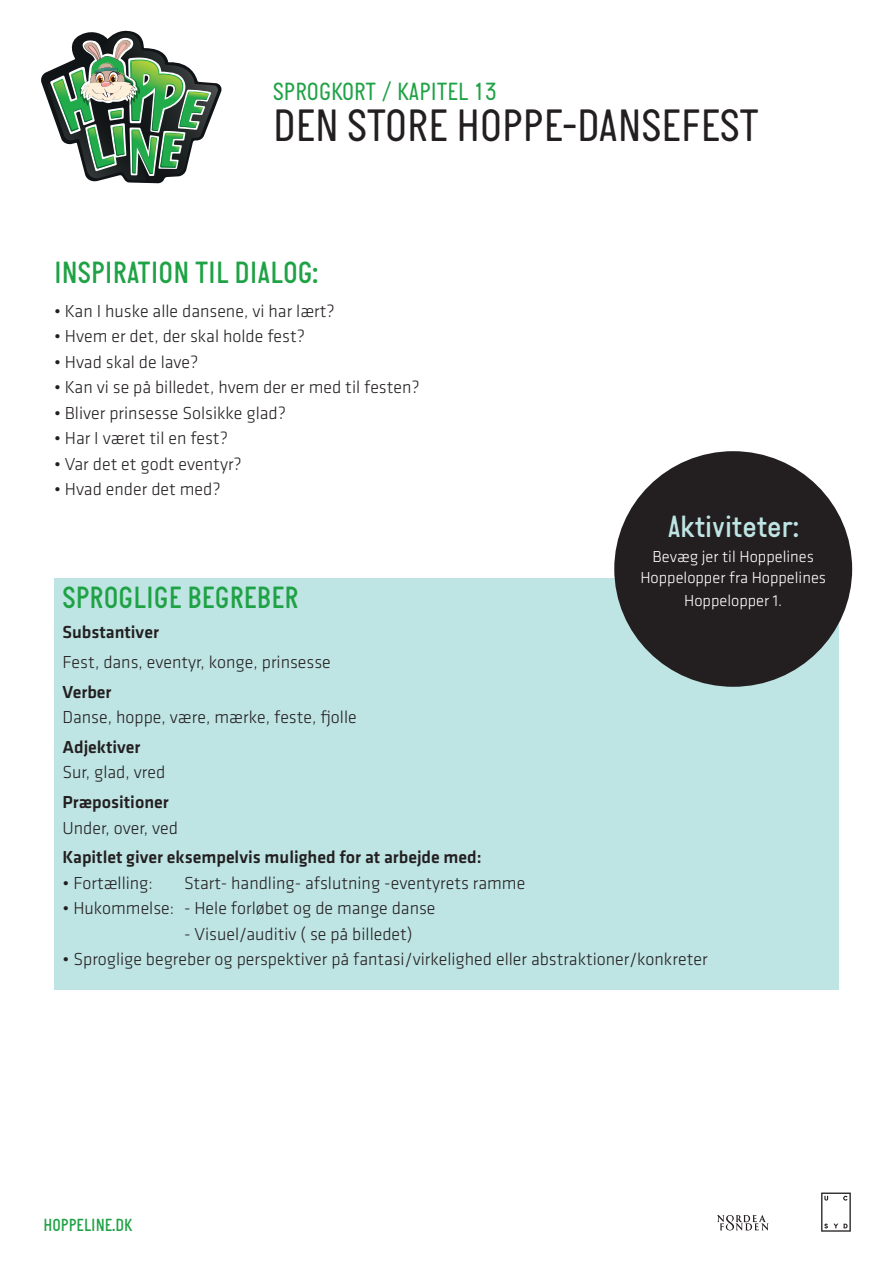
<style>
.page{position:relative;width:893px;height:1263px;background:#fff}
.page>*{position:absolute;margin:0;border:0;box-sizing:border-box;transform-origin:0 0}
.Overskrift{font:46.5px "Italian Plate";color:#231f20}
.t1{font:500 31.5px "Italian Plate";color:#1fa245}
.t2{font:500 31.5px "Italian Plate";color:#bfe4e4}
.Overskrift-2{font:25.5px "Italian Plate";color:#1fa245}
.Brødtekst{font:300 18px "Klavika";color:#231f20}
.Brødtekst-2{font:500 18px "Klavika";color:#231f20}
.t3{font:500 18px "Italian Plate";color:#1fa245}
.Brødtekst-3{font:300 16.5px "Klavika";color:#fff}
</style>
<div class="page">
<svg style="left:821px;top:1192px;width:30px;height:40px"></svg>
<svg style="left:717px;top:1215px;width:51px;height:15px"></svg>
<svg style="left:41px;top:31px;width:181px;height:152px"></svg>
<div style="left:54px;top:578px;width:785px;height:412px;background:#bfe4e4"></div>
<div style="left:614px;top:451px;width:238px;height:236px;background:#231f20;border-radius:50%"></div>
<p class="Overskrift-2" style="left:273px;top:77px;width:225px">SPROGKORT / KAPITEL 13</p>
<p class="Overskrift" style="left:273px;top:98px;width:487px">DEN STORE HOPPE-DANSEFEST</p>
<p class="t1" style="left:54px;top:255px;width:266px">INSPIRATION TIL DIALOG:</p>
<p class="Brødtekst" style="left:54px;top:300px;width:282px">• Kan I huske alle dansene, vi har lært?</p>
<p class="Brødtekst" style="left:54px;top:326px;width:252px">• Hvem er det, der skal holde fest?</p>
<p class="Brødtekst" style="left:54px;top:351px;width:146px">• Hvad skal de lave?</p>
<p class="Brødtekst" style="left:54px;top:377px;width:367px">• Kan vi se på billedet, hvem der er med til festen?</p>
<p class="Brødtekst" style="left:54px;top:402px;width:234px">• Bliver prinsesse Solsikke glad?</p>
<p class="Brødtekst" style="left:54px;top:428px;width:175px">• Har I været til en fest?</p>
<p class="Brødtekst" style="left:54px;top:453px;width:189px">• Var det et godt eventyr?</p>
<p class="Brødtekst" style="left:54px;top:479px;width:168px">• Hvad ender det med?</p>
<p class="t2" style="left:668px;top:509px;width:133px">Aktiviteter:</p>
<p class="Brødtekst-3" style="left:653px;top:547px;width:163px">Bevæg jer til Hoppelines</p>
<p class="Brødtekst-3" style="left:640px;top:568px;width:187px">Hoppelopper fra Hoppelines</p>
<p class="Brødtekst-3" style="left:684px;top:590px;width:100px">Hoppelopper 1.</p>
<p class="t1" style="left:63px;top:580px;width:238px">SPROGLIGE BEGREBER</p>
<p class="Brødtekst-2" style="left:63px;top:620px;width:98px">Substantiver</p>
<p class="Brødtekst" style="left:63px;top:651px;width:270px">Fest, dans, eventyr, konge, prinsesse</p>
<p class="Brødtekst-2" style="left:63px;top:679px;width:51px">Verber</p>
<p class="Brødtekst" style="left:63px;top:706px;width:296px">Danse, hoppe, være, mærke, feste, fjolle</p>
<p class="Brødtekst-2" style="left:63px;top:735px;width:80px">Adjektiver</p>
<p class="Brødtekst" style="left:63px;top:761px;width:104px">Sur, glad, vred</p>
<p class="Brødtekst-2" style="left:63px;top:790px;width:108px">Præpositioner</p>
<p class="Brødtekst" style="left:63px;top:817px;width:117px">Under, over, ved</p>
<p class="Brødtekst-2" style="left:63px;top:845px;width:421px">Kapitlet giver eksempelvis mulighed for at arbejde med:</p>
<p class="Brødtekst" style="left:63px;top:872px;width:92px">• Fortælling:</p>
<p class="Brødtekst" style="left:184px;top:872px;width:343px">Start- handling- afslutning -eventyrets ramme</p>
<p class="Brødtekst" style="left:63px;top:897px;width:375px">• Hukommelse: - Hele forløbet og de mange danse</p>
<p class="Brødtekst" style="left:184px;top:923px;width:230px">- Visuel/auditiv ( se på billedet)</p>
<p class="Brødtekst" style="left:63px;top:948px;width:647px">• Sproglige begreber og perspektiver på fantasi/virkelighed eller abstraktioner/konkreter</p>
<p class="t3" style="left:43px;top:1215px;width:90px">HOPPELINE.DK</p>
</div>
